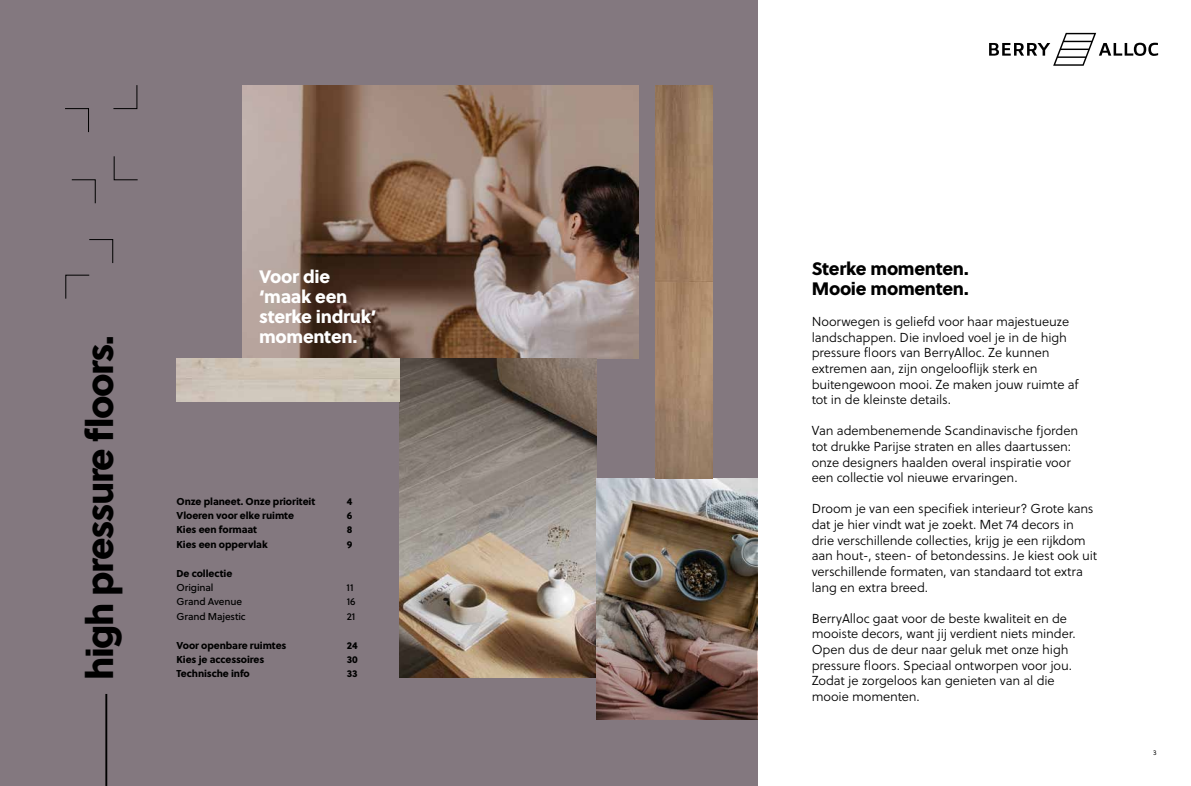
<style>
.page{position:relative;width:1191px;height:786px;background:#fff}
.page>*{position:absolute;margin:0;border:0;box-sizing:border-box;transform-origin:0 0}
.t1{font:37.6px "Soleil Xb";letter-spacing:-.04em;color:#000}
.t2{font:18px/20px "Soleil Xb";letter-spacing:-.02em;color:#fff}
.t3{font:18px/20px "Soleil Xb";letter-spacing:-.015em;color:#000}
.t4{font:13px/15.6px "Soleil Lt";letter-spacing:-.01em;color:#000}
.t5{font:10px "Soleil Xb";letter-spacing:-.01em;color:#000}
.t6{font:10px "Soleil Bk";letter-spacing:-.01em;color:#000}
.t7{font:8px "Soleil Lt";color:#000}
</style>
<div class="page">
<div style="left:0;top:0;width:757px;height:785px;background:#83787f"></div>
<hr style="left:105px;top:693px;width:2px;height:92px;background:#000">
<svg style="left:989px;top:33px;width:169px;height:33px"></svg>
<img style="left:242px;top:85px;width:396px;height:273px">
<img style="left:399px;top:358px;width:197px;height:319px">
<img style="left:596px;top:478px;width:161px;height:241px">
<svg style="left:65px;top:85px;width:73px;height:214px"></svg>
<img style="left:176px;top:358px;width:223px;height:43px">
<img style="left:656px;top:85px;width:56px;height:393px">
<h1 class="t1" style="left:70px;top:679px;width:346px;rotate:-90deg">high pressure floors.</h1>
<h2 class="t2" style="left:259px;top:266px;width:119px">Voor die ‘maak een sterke indruk’ momenten.</h2>
<h2 class="t3" style="left:811px;top:257px;width:158px">Sterke momenten.<br>Mooie momenten.</h2>
<p class="t4" style="left:811px;top:313px;width:268px">Noorwegen is geliefd voor haar majestueuze landschappen. Die invloed voel je in de high pressure floors van BerryAlloc. Ze kunnen extremen aan, zijn ongelooflijk sterk en buitengewoon mooi. Ze maken jouw ruimte af tot in de kleinste details.</p>
<p class="t4" style="left:811px;top:422px;width:268px">Van adembenemende Scandinavische fjorden tot drukke Parijse straten en alles daartussen: onze designers haalden overal inspiratie voor een collectie vol nieuwe ervaringen.</p>
<p class="t4" style="left:811px;top:500px;width:287px">Droom je van een specifiek interieur? Grote kans dat je hier vindt wat je zoekt. Met 74 decors in drie verschillende collecties, krijg je een rijkdom aan hout-, steen- of betondessins. Je kiest ook uit verschillende formaten, van standaard tot extra lang en extra breed.</p>
<p class="t4" style="left:811px;top:610px;width:265px">BerryAlloc gaat voor de beste kwaliteit en de mooiste decors, want jij verdient niets minder.<br>Open dus de deur naar geluk met onze high pressure floors. Speciaal ontworpen voor jou.<br>Zodat je zorgeloos kan genieten van al die mooie momenten.</p>
<p class="t5" style="left:176px;top:493px;width:140px">Onze planeet. Onze prioriteit</p>
<p class="t5" style="left:347px;top:493px;width:7px">4</p>
<p class="t5" style="left:176px;top:507px;width:119px">Vloeren voor elke ruimte</p>
<p class="t5" style="left:347px;top:507px;width:7px">6</p>
<p class="t5" style="left:176px;top:521px;width:82px">Kies een formaat</p>
<p class="t5" style="left:347px;top:521px;width:7px">8</p>
<p class="t5" style="left:176px;top:536px;width:93px">Kies een oppervlak</p>
<p class="t5" style="left:347px;top:536px;width:7px">9</p>
<p class="t5" style="left:176px;top:565px;width:57px">De collectie</p>
<p class="t6" style="left:176px;top:579px;width:38px">Original</p>
<p class="t6" style="left:347px;top:579px;width:8px">11</p>
<p class="t6" style="left:176px;top:594px;width:67px">Grand Avenue</p>
<p class="t6" style="left:347px;top:594px;width:10px">16</p>
<p class="t6" style="left:176px;top:608px;width:71px">Grand Majestic</p>
<p class="t6" style="left:347px;top:608px;width:10px">21</p>
<p class="t5" style="left:176px;top:637px;width:111px">Voor openbare ruimtes</p>
<p class="t5" style="left:347px;top:637px;width:12px">24</p>
<p class="t5" style="left:176px;top:651px;width:89px">Kies je accessoires</p>
<p class="t5" style="left:347px;top:651px;width:13px">30</p>
<p class="t5" style="left:176px;top:665px;width:75px">Technische info</p>
<p class="t5" style="left:347px;top:665px;width:12px">33</p>
<p class="t7" style="left:1153px;top:746px;width:5px">3</p>
</div>
